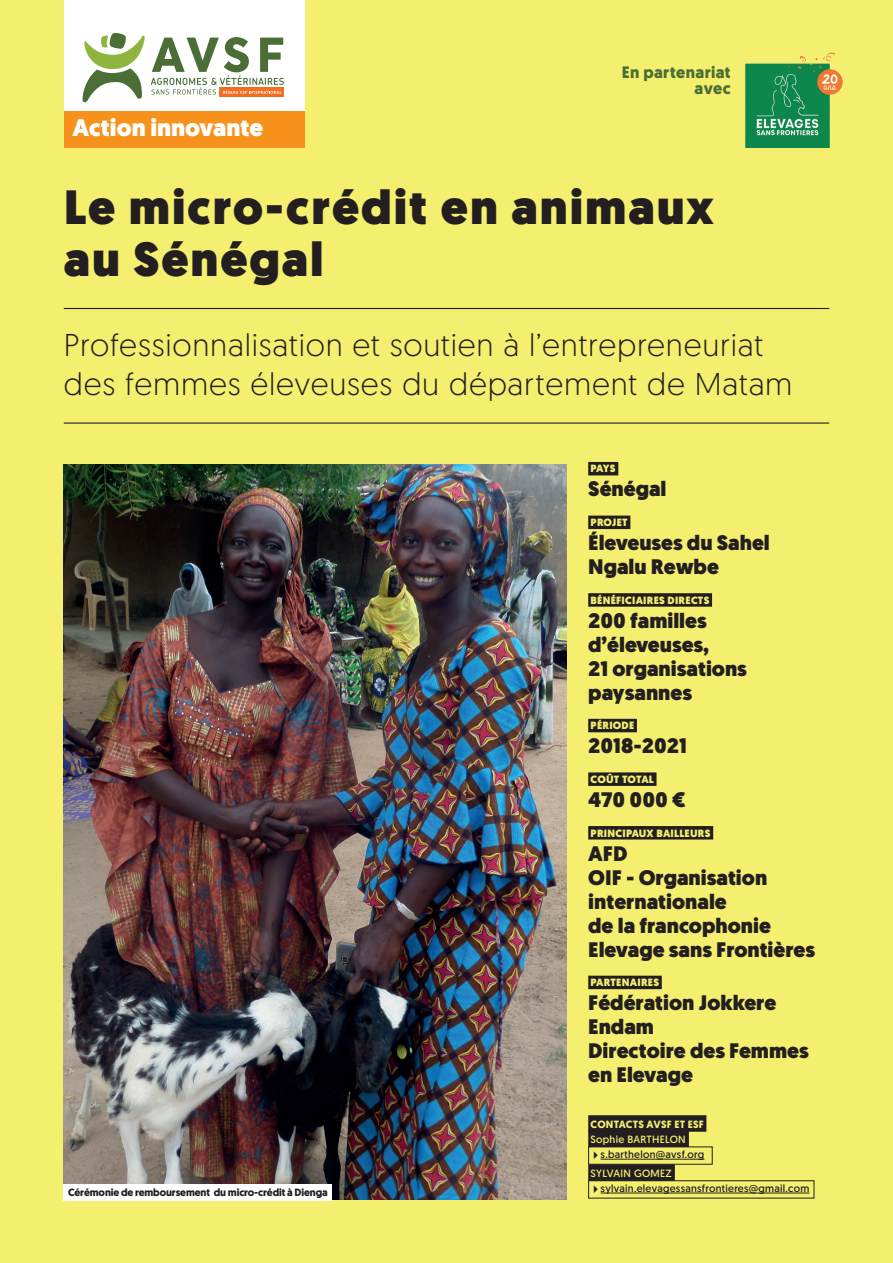
<style>
.page{position:relative;width:893px;height:1263px;background:#f4ef6e}
.page>*{position:absolute;margin:0;border:0;box-sizing:border-box;transform-origin:0 0}
.t1{font:900 48px/52.5px "Geomanist";letter-spacing:.04em;color:#231f20}
.t2{font:300 31.5px/39px "Geomanist";letter-spacing:.025em;color:#231f20}
.t3{font:900 24px "Geomanist";color:#fff}
.t4{font:900 21px/24px "Geomanist";color:#231f20}
.t5{font:700 16.5px/16.5px "Geomanist";letter-spacing:.02em;color:#4b6e36;text-align:right}
.t6{font:900 10.5px "Geomanist";letter-spacing:.025em;color:#f4ef6e}
.t7{font:10.5px "Geomanist";letter-spacing:.025em;color:#231f20}
.t8{font:700 10.5px "Geomanist";letter-spacing:-.01em;color:#231f20}
.t9{font:10.5px "Geomanist";letter-spacing:.025em;color:#f4ef6e}
.t10{font:700 10.5px "Geomanist";letter-spacing:.025em;color:#f4ef6e}
</style>
<div class="page">
<div style="left:64px;top:0;width:241px;height:111px;background:#fff"></div>
<div style="left:64px;top:111px;width:241px;height:37px;background:#f7931d"></div>
<div style="left:219px;top:88px;width:65px;height:9px;background:#f36e21"></div>
<svg style="left:151px;top:37px;width:133px;height:58px"></svg>
<svg style="left:82px;top:33px;width:63px;height:69px"></svg>
<hr style="left:64px;top:308px;width:765px;height:1px;background:#231f20">
<hr style="left:64px;top:422px;width:765px;height:2px;background:#231f20">
<img style="left:64px;top:465px;width:503px;height:734px">
<div style="left:588px;top:462px;width:30px;height:13px;background:#231f20"></div>
<div style="left:588px;top:516px;width:42px;height:13px;background:#231f20"></div>
<div style="left:588px;top:593px;width:124px;height:14px;background:#231f20"></div>
<div style="left:588px;top:719px;width:49px;height:13px;background:#231f20"></div>
<div style="left:588px;top:772px;width:68px;height:14px;background:#231f20"></div>
<div style="left:588px;top:826px;width:125px;height:13px;background:#231f20"></div>
<div style="left:588px;top:976px;width:74px;height:13px;background:#231f20"></div>
<hr style="left:601px;top:1159px;width:103px;height:1px;background:#231f20">
<hr style="left:601px;top:1193px;width:208px;height:1px;background:#231f20">
<div style="left:588px;top:1180px;width:226px;height:18px;border:1px solid #231f20"></div>
<div style="left:588px;top:1115px;width:118px;height:17px;background:#231f20"></div>
<div style="left:588px;top:1130px;width:101px;height:17px;background:#231f20"></div>
<div style="left:588px;top:1164px;width:87px;height:17px;background:#231f20"></div>
<div style="left:64px;top:1184px;width:268px;height:16px;background:#fff"></div>
<img style="left:745px;top:52px;width:98px;height:96px">
<p class="t3" style="left:72px;top:112px;width:192px">Action innovante</p>
<p class="t5" style="left:622px;top:64px;width:110px">En partenariat avec</p>
<h1 class="t1" style="left:64px;top:181px;width:652px">Le micro-crédit en animaux au Sénégal</h1>
<h2 class="t2" style="left:64px;top:324px;width:730px">Professionnalisation et soutien à l’entrepreneuriat des femmes éleveuses du département de Matam</h2>
<p class="t8" style="left:68px;top:1185px;width:261px">Cérémonie de remboursement du micro-crédit à Dienga</p>
<p class="t6" style="left:591px;top:462px;width:27px">PAYS</p>
<p class="t4" style="left:588px;top:477px;width:80px">Sénégal</p>
<p class="t6" style="left:591px;top:515px;width:39px">PROJET</p>
<p class="t4" style="left:588px;top:531px;width:183px">Éleveuses du Sahel<br>Ngalu Rewbe</p>
<p class="t6" style="left:591px;top:593px;width:120px">BÉNÉFICIAIRES DIRECTS</p>
<p class="t4" style="left:588px;top:608px;width:160px">200 familles d’éleveuses,<br>21 organisations paysannes</p>
<p class="t6" style="left:591px;top:718px;width:45px">PÉRIODE</p>
<p class="t4" style="left:588px;top:734px;width:100px">2018-2021</p>
<p class="t6" style="left:591px;top:772px;width:65px">COÛT TOTAL</p>
<p class="t4" style="left:588px;top:788px;width:100px">470 000 €</p>
<p class="t6" style="left:591px;top:826px;width:121px">PRINCIPAUX BAILLEURS</p>
<p class="t4" style="left:588px;top:841px;width:228px">AFD<br>OIF - Organisation internationale<br>de la francophonie<br>Elevage sans Frontières</p>
<p class="t6" style="left:591px;top:975px;width:70px">PARTENAIRES</p>
<p class="t4" style="left:588px;top:991px;width:222px">Fédération Jokkere<br>Endam<br>Directoire des Femmes en Elevage</p>
<p class="t10" style="left:591px;top:1117px;width:115px">CONTACTS AVSF ET ESF</p>
<p class="t9" style="left:591px;top:1133px;width:97px">Sophie BARTHELON</p>
<p class="t9" style="left:591px;top:1166px;width:83px">SYLVAIN GOMEZ</p>
<p class="t7" style="left:601px;top:1148px;width:105px">s.barthelon@avsf.org</p>
<p class="t7" style="left:601px;top:1181px;width:210px">sylvain.elevagessansfrontieres@gmail.com</p>
</div>
